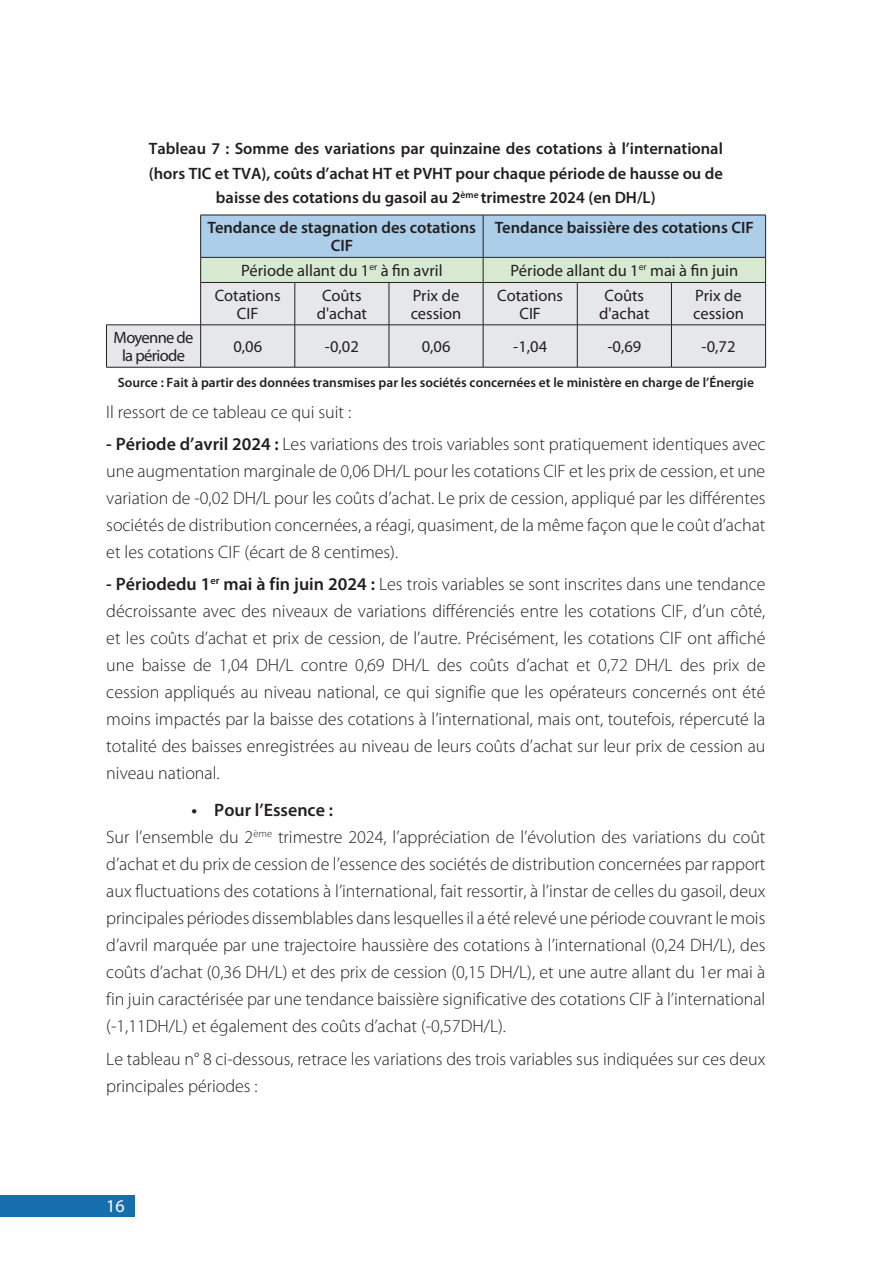
<style>
.page{position:relative;width:893px;height:1263px;background:#fff}
.page>*{position:absolute;margin:0;border:0;box-sizing:border-box;transform-origin:0 0}
.t1{font:300 18px/27px "Myriad Pro";color:#231f20;text-align:justify}
.t2{font:18px "Myriad Pro";color:#fff}
.t3{font:600 16.5px/24.8px "Myriad Pro";color:#231f20;text-align:center}
.t4{font:16.5px/18px "Myriad Pro";color:#231f20;text-align:center}
.t5{font:16.5px/18px "Myriad Pro";letter-spacing:-.04em;color:#231f20;text-align:center}
.t6{font:600 13.5px "Myriad Pro";color:#231f20}
.s1{font-weight:600}
</style>
<div class="page">
<div style="left:0;top:1196px;width:134px;height:21px;background:#166fac"></div>
<svg style="left:106px;top:283px;width:659px;height:84px;background:#e4e5e7"></svg>
<svg style="left:200px;top:215px;width:566px;height:67px;background:#b8d2da"></svg>
<hr style="left:200px;top:282px;width:95px;height:1px;background:#231f20">
<hr style="left:200px;top:283px;width:1px;height:42px;background:#231f20">
<hr style="left:295px;top:282px;width:94px;height:1px;background:#231f20">
<hr style="left:295px;top:283px;width:1px;height:42px;background:#231f20">
<hr style="left:389px;top:282px;width:94px;height:1px;background:#231f20">
<hr style="left:389px;top:283px;width:1px;height:42px;background:#231f20">
<hr style="left:483px;top:282px;width:94px;height:1px;background:#231f20">
<hr style="left:483px;top:283px;width:1px;height:42px;background:#231f20">
<hr style="left:577px;top:282px;width:94px;height:1px;background:#231f20">
<hr style="left:577px;top:283px;width:1px;height:42px;background:#231f20">
<hr style="left:671px;top:282px;width:95px;height:1px;background:#231f20">
<hr style="left:671px;top:283px;width:1px;height:42px;background:#231f20">
<hr style="left:765px;top:283px;width:1px;height:42px;background:#231f20">
<hr style="left:106px;top:325px;width:95px;height:1px;background:#231f20">
<hr style="left:106px;top:325px;width:1px;height:42px;background:#231f20">
<hr style="left:106px;top:367px;width:95px;height:1px;background:#231f20">
<hr style="left:201px;top:325px;width:94px;height:1px;background:#231f20">
<hr style="left:200px;top:325px;width:1px;height:42px;background:#231f20">
<hr style="left:201px;top:367px;width:94px;height:1px;background:#231f20">
<hr style="left:295px;top:325px;width:94px;height:1px;background:#231f20">
<hr style="left:295px;top:325px;width:1px;height:42px;background:#231f20">
<hr style="left:295px;top:367px;width:94px;height:1px;background:#231f20">
<hr style="left:389px;top:325px;width:94px;height:1px;background:#231f20">
<hr style="left:389px;top:325px;width:1px;height:42px;background:#231f20">
<hr style="left:389px;top:367px;width:94px;height:1px;background:#231f20">
<hr style="left:483px;top:325px;width:94px;height:1px;background:#231f20">
<hr style="left:483px;top:325px;width:1px;height:42px;background:#231f20">
<hr style="left:483px;top:367px;width:94px;height:1px;background:#231f20">
<hr style="left:577px;top:325px;width:94px;height:1px;background:#231f20">
<hr style="left:577px;top:325px;width:1px;height:42px;background:#231f20">
<hr style="left:577px;top:367px;width:94px;height:1px;background:#231f20">
<hr style="left:671px;top:325px;width:95px;height:1px;background:#231f20">
<hr style="left:671px;top:325px;width:1px;height:42px;background:#231f20">
<hr style="left:765px;top:325px;width:1px;height:42px;background:#231f20">
<hr style="left:671px;top:367px;width:95px;height:1px;background:#231f20">
<p class="t3" style="left:149px;top:135px;width:576px">Tableau 7 : Somme des variations par quinzaine des cotations à l’international (hors TIC et TVA), coûts d’achat HT et PVHT pour chaque période de hausse ou de baisse des cotations du gasoil au 2<sup>ème</sup> trimestre 2024 (en DH/L)</p>
<p class="t3" style="left:208px;top:218px;width:270px;line-height:18px">Tendance de stagnation des cotations<br>CIF</p>
<p class="t3" style="left:495px;top:215px;width:260px">Tendance baissière des cotations CIF</p>
<p class="t4" style="left:241px;top:261px;width:203px">Période allant du 1<sup>er</sup> à fin avril</p>
<p class="t4" style="left:511px;top:261px;width:229px">Période allant du 1<sup>er</sup> mai à fin juin</p>
<p class="t4" style="left:215px;top:286px;width:67px">Cotations<br>CIF</p>
<p class="t4" style="left:317px;top:286px;width:52px">Coûts d'achat</p>
<p class="t4" style="left:411px;top:286px;width:52px;text-align:left">Prix de cession</p>
<p class="t4" style="left:497px;top:286px;width:67px">Cotations<br>CIF</p>
<p class="t4" style="left:599px;top:286px;width:52px">Coûts d'achat</p>
<p class="t4" style="left:693px;top:286px;width:52px;text-align:left">Prix de cession</p>
<p class="t5" style="left:114px;top:328px;width:81px">Moyenne de la période</p>
<p class="t4" style="left:233px;top:337px;width:30px">0,06</p>
<p class="t4" style="left:325px;top:337px;width:35px">-0,02</p>
<p class="t4" style="left:422px;top:337px;width:30px">0,06</p>
<p class="t4" style="left:513px;top:337px;width:35px">-1,04</p>
<p class="t4" style="left:607px;top:337px;width:35px">-0,69</p>
<p class="t4" style="left:702px;top:337px;width:35px">-0,72</p>
<p class="t6" style="left:118px;top:374px;width:638px">Source : Fait à partir des données transmises par les sociétés concernées et le ministère en charge de l’Énergie</p>
<p class="t1" style="left:106px;top:398px;width:246px">Il ressort de ce tableau ce qui suit :</p>
<p class="t1" style="left:106px;top:430px;width:661px"><span class="s1">- Période d’avril 2024 :</span> Les variations des trois variables sont pratiquement identiques avec une augmentation marginale de 0,06 DH/L pour les cotations CIF et les prix de cession, et une variation de -0,02 DH/L pour les coûts d’achat. Le prix de cession, appliqué par les différentes sociétés de distribution concernées, a réagi, quasiment, de la même façon que le coût d’achat et les cotations CIF (écart de 8 centimes).</p>
<p class="t1" style="left:106px;top:571px;width:661px"><span class="s1">- Périodedu 1</span><sup>er</sup> <span class="s1">mai à fin juin 2024 :</span> Les trois variables se sont inscrites dans une tendance décroissante avec des niveaux de variations différenciés entre les cotations CIF, d’un côté, et les coûts d’achat et prix de cession, de l’autre. Précisément, les cotations CIF ont affiché une baisse de 1,04 DH/L contre 0,69 DH/L des coûts d’achat et 0,72 DH/L des prix de cession appliqués au niveau national, ce qui signifie que les opérateurs concernés ont été moins impactés par la baisse des cotations à l’international, mais ont, toutefois, répercuté la totalité des baisses enregistrées au niveau de leurs coûts d’achat sur leur prix de cession au niveau national.</p>
<p class="t1" style="left:106px;top:797px;width:661px;text-align:left;text-indent:85px"><span class="s1">• Pour l’Essence :<br></span>Sur l’ensemble du 2<sup>ème</sup> trimestre 2024, l’appréciation de l’évolution des variations du coût d’achat et du prix de cession de l’essence des sociétés de distribution concernées par rapport aux fluctuations des cotations à l’international, fait ressortir, à l’instar de celles du gasoil, deux principales périodes dissemblables dans lesquelles il a été relevé une période couvrant le mois d’avril marquée par une trajectoire haussière des cotations à l’international (0,24 DH/L), des coûts d’achat (0,36 DH/L) et des prix de cession (0,15 DH/L), et une autre allant du 1er mai à fin juin caractérisée par une tendance baissière significative des cotations CIF à l’international (-1,11DH/L) et également des coûts d’achat (-0,57DH/L).</p>
<p class="t1" style="left:106px;top:1045px;width:661px">Le tableau n° 8 ci-dessous, retrace les variations des trois variables sus indiquées sur ces deux principales périodes :</p>
<p class="t2" style="left:106px;top:1194px;width:20px">16</p>
</div>
